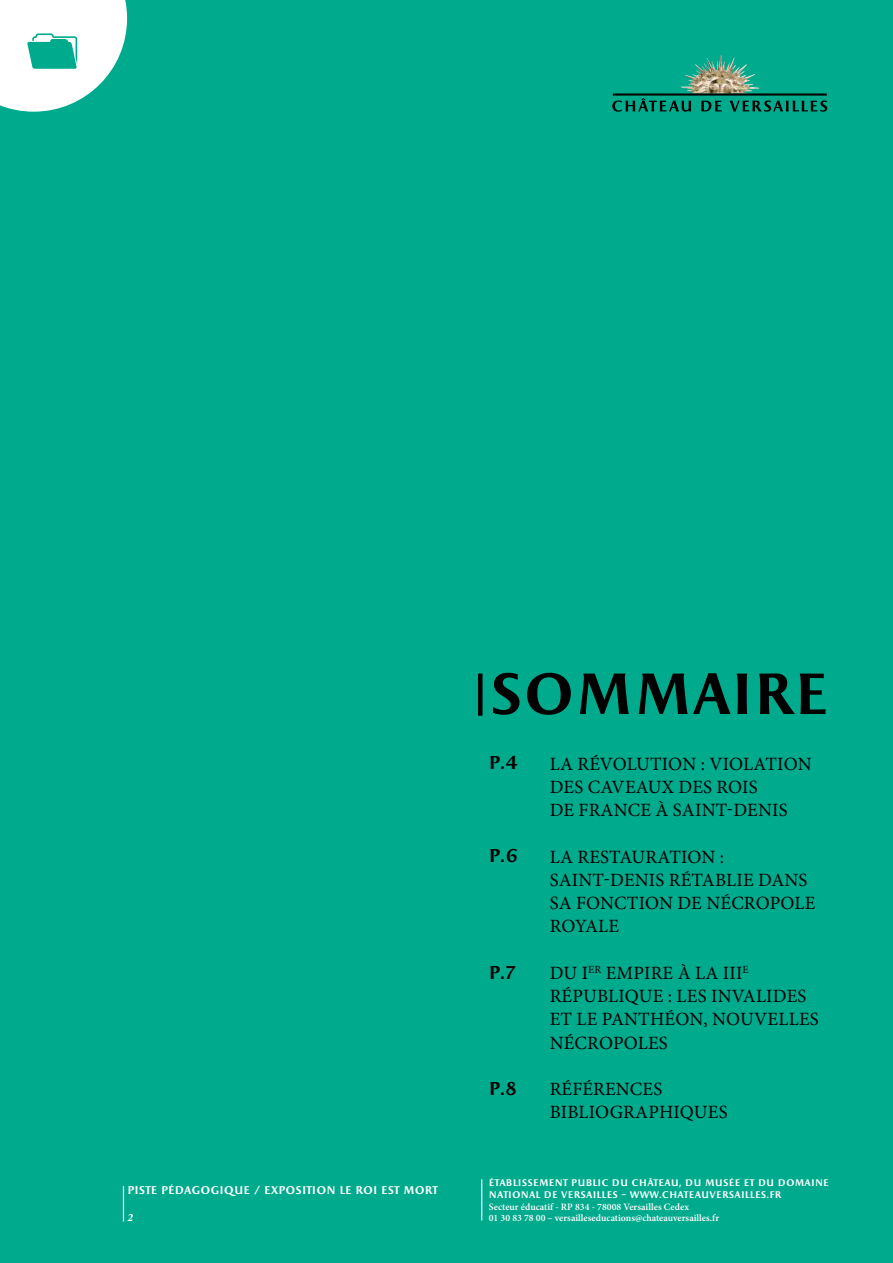
<style>
.page{position:relative;width:893px;height:1263px;background:#00aa8d}
.page>*{position:absolute;margin:0;border:0;box-sizing:border-box;transform-origin:0 0}
.t1{font:700 58.5px "Apollon";color:#000}
.t2{font:18.75px/23.2px "Minion Pro";letter-spacing:.01em;color:#000}
.t3{font:700 18.75px "Apollon";color:#000}
.t4{font:700 11.25px "Apollon";color:#fff}
.t5{font:italic 700 11.25px "Minion Pro";color:#fff}
.t6{font:600 9.75px/11.7px "Minion Pro";color:#fff}
.t7{font:700 9.6px/11.7px "Apollon";letter-spacing:.015em;color:#fff}
</style>
<div class="page">
<img style="left:681px;top:55px;width:78px;height:38px">
<svg style="left:612px;top:93px;width:215px;height:19px"></svg>
<svg style="left:0;top:0;width:127px;height:112px"></svg>
<hr style="left:481px;top:1179px;width:1px;height:41px;background:#fff">
<hr style="left:123px;top:1186px;width:1px;height:35px;background:#fff">
<hr style="left:478px;top:674px;width:4px;height:42px;background:#000">
<p class="t4" style="left:128px;top:1184px;width:312px">PISTE PÉDAGOGIQUE / EXPOSITION LE ROI EST MORT</p>
<p class="t5" style="left:128px;top:1209px;width:7px">2</p>
<h1 class="t1" style="left:489px;top:661px;width:341px">SOMMAIRE</h1>
<p class="t3" style="left:489px;top:752px;width:31px">P.4</p>
<p class="t3" style="left:489px;top:845px;width:31px">P.6</p>
<p class="t3" style="left:489px;top:962px;width:28px">P.7</p>
<p class="t3" style="left:489px;top:1078px;width:30px">P.8</p>
<p class="t2" style="left:550px;top:752px;width:263px">LA RÉVOLUTION : VIOLATION<br>DES CAVEAUX DES ROIS<br>DE FRANCE À SAINT-DENIS</p>
<p class="t2" style="left:550px;top:845px;width:267px">LA RESTAURATION :<br>SAINT-DENIS RÉTABLIE DANS<br>SA FONCTION DE NÉCROPOLE<br>ROYALE</p>
<p class="t2" style="left:550px;top:961px;width:271px">DU I<sup>ER</sup> EMPIRE À LA III<sup>E<br></sup>RÉPUBLIQUE : LES INVALIDES<br>ET LE PANTHÉON, NOUVELLES<br>NÉCROPOLES</p>
<p class="t2" style="left:550px;top:1077px;width:179px">RÉFÉRENCES<br>BIBLIOGRAPHIQUES</p>
<p class="t7" style="left:489px;top:1178px;width:342px">ÉTABLISSEMENT PUBLIC DU CHÂTEAU, DU MUSÉE ET DU DOMAINE<br>NATIONAL DE VERSAILLES – WWW.CHATEAUVERSAILLES.FR</p>
<p class="t6" style="left:489px;top:1200px;width:232px">Secteur éducatif - RP 834 - 78008 Versailles Cedex<br>01 30 83 78 00 – versailleseducations@chateauversailles.fr</p>
</div>
